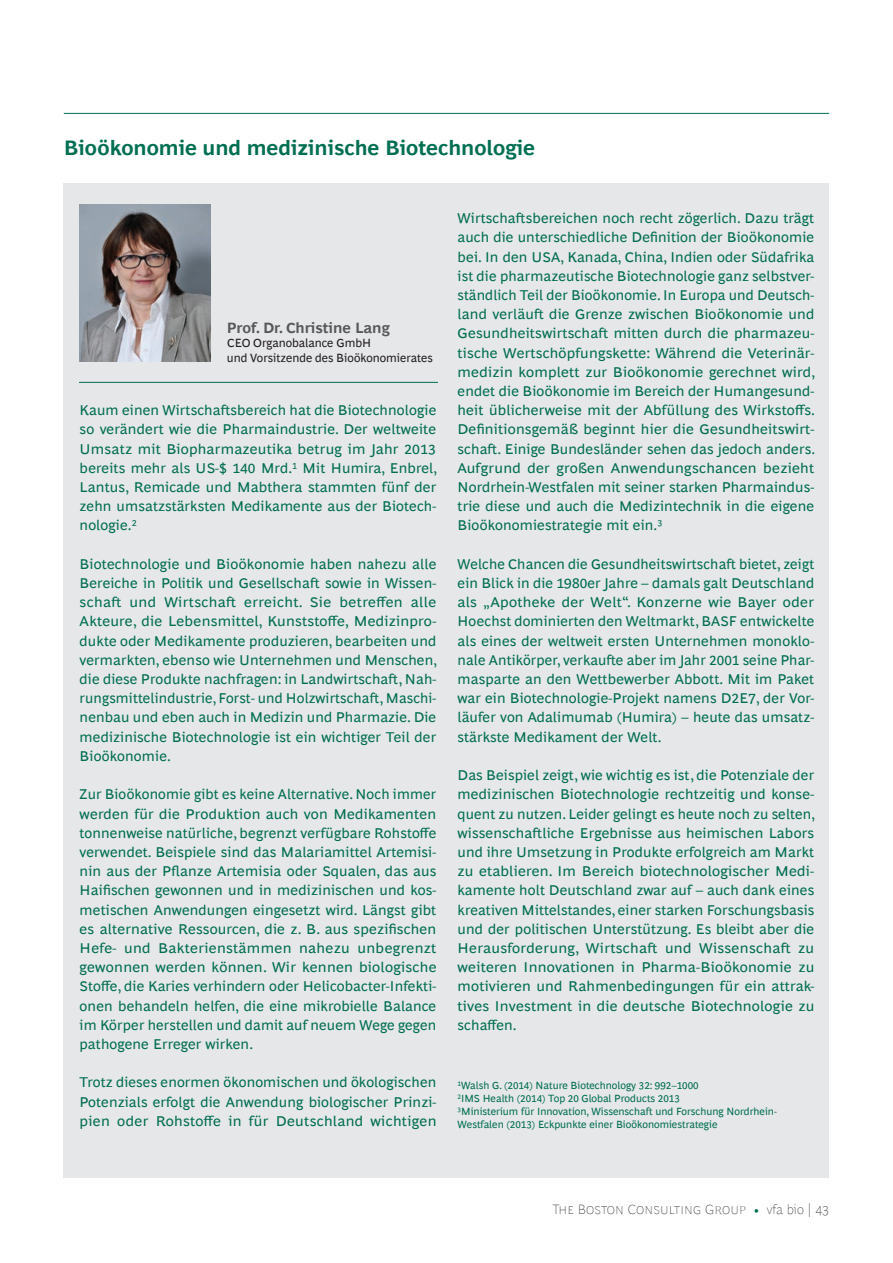
<style>
.page{position:relative;width:893px;height:1263px;background:#fff}
.page>*{position:absolute;margin:0;border:0;box-sizing:border-box;transform-origin:0 0}
.t1{font:700 21px "Henderson BCG Sans";color:#006e51}
.t2{font:700 15px "Henderson BCG Sans";color:#57585a}
.t3{font:14.25px/19.2px "Henderson BCG Sans";letter-spacing:.01em;color:#006e51;text-align:justify}
.t4{font:14.25px/19.2px "Henderson BCG Sans";letter-spacing:.01em;color:#006e51;text-align:justify;scale:1.04 1}
.t5{font:100 13.5px "Henderson BCG Sans";letter-spacing:.01em;color:#231f20}
.t6{font:12px/14.4px "Henderson BCG Sans";color:#231f20}
.t7{font:10.5px/12.8px "Henderson BCG Sans";color:#006e51}
.s1{font-weight:300;font-size:12px;color:#006e51}
</style>
<div class="page">
<div style="left:64px;top:183px;width:765px;height:995px;background:#e6e7e9"></div>
<img style="left:79px;top:204px;width:131px;height:158px">
<hr style="left:79px;top:382px;width:359px;height:1px;background:#006e51">
<hr style="left:64px;top:113px;width:765px;height:1px;background:#006e51">
<h1 class="t1" style="left:64px;top:133px;width:473px">Bioökonomie und medizinische Biotechnologie</h1>
<p class="t2" style="left:227px;top:317px;width:165px">Prof. Dr. Christine Lang</p>
<p class="t6" style="left:227px;top:335px;width:207px">CEO Organobalance GmbH<br>und Vorsitzende des Bioökonomierates</p>
<p class="t3" style="left:80px;top:400px;width:359px">Kaum einen Wirtschaftsbereich hat die Biotechnologie so verändert wie die Pharmaindustrie. Der weltweite Umsatz mit Biopharmazeutika betrug im Jahr 2013 bereits mehr als US-$ 140 Mrd.<sup>1</sup> Mit Humira, Enbrel, Lantus, Remicade und Mabthera stammten fünf der zehn umsatzstärksten Medikamente aus der Biotech&shy;nologie.<sup>2</sup></p>
<p class="t4" style="left:80px;top:553px;width:345px">Biotechnologie und Bioökonomie haben nahezu alle Bereiche in Politik und Gesellschaft sowie in Wissen&shy;schaft und Wirtschaft erreicht. Sie betreffen alle Akteure, die Lebensmittel, Kunststoffe, Medizinpro&shy;dukte oder Medikamente produzieren, bearbeiten und vermarkten, ebenso wie Unternehmen und Menschen, die diese Produkte nachfragen: in Landwirtschaft, Nah&shy;rungsmittelindustrie, Forst- und Holzwirtschaft, Maschi&shy;nenbau und eben auch in Medizin und Pharmazie. Die medizinische Biotechnologie ist ein wichtiger Teil der Bioökonomie.</p>
<p class="t3" style="left:80px;top:784px;width:358px">Zur Bioökonomie gibt es keine Alternative. Noch immer werden für die Produktion auch von Medikamenten tonnenweise natürliche, begrenzt verfügbare Rohstoffe verwendet. Beispiele sind das Malariamittel Artemisi&shy;nin aus der Pflanze Artemisia oder Squalen, das aus Haifischen gewonnen und in medizinischen und kos&shy;metischen Anwendungen eingesetzt wird. Längst gibt es alternative Ressourcen, die z. B. aus spezifischen Hefe- und Bakterienstämmen nahezu unbegrenzt gewonnen werden können. Wir kennen biologische Stoffe, die Karies verhindern oder Helicobacter-Infekti&shy;onen behandeln helfen, die eine mikrobielle Balance im Körper herstellen und damit auf neuem Wege gegen pathogene Erreger wirken.</p>
<p class="t3" style="left:80px;top:1072px;width:358px">Trotz dieses enormen ökonomischen und ökologischen Potenzials erfolgt die Anwendung biologischer Prinzi&shy;pien oder Rohstoffe in für Deutschland wichtigen</p>
<p class="t3" style="left:458px;top:208px;width:359px">Wirtschaftsbereichen noch recht zögerlich. Dazu trägt auch die unterschiedliche Definition der Bioökonomie bei. In den USA, Kanada, China, Indien oder Südafrika ist die pharmazeutische Biotechnologie ganz selbstver&shy;ständlich Teil der Bioökonomie. In Europa und Deutsch&shy;land verläuft die Grenze zwischen Bioökonomie und Gesundheitswirtschaft mitten durch die pharmazeu&shy;tische Wertschöpfungskette: Während die Veterinär&shy;medizin komplett zur Bioökonomie gerechnet wird, endet die Bioökonomie im Bereich der Humangesund&shy;heit üblicherweise mit der Abfüllung des Wirkstoffs.<br>Definitionsgemäß beginnt hier die Gesundheitswirt&shy;schaft. Einige Bundesländer sehen das jedoch anders.<br>Aufgrund der großen Anwendungschancen bezieht Nordrhein-Westfalen mit seiner starken Pharmaindus&shy;trie diese und auch die Medizintechnik in die eigene Bioökonomiestrategie mit ein.<sup>3</sup></p>
<p class="t3" style="left:458px;top:553px;width:358px">Welche Chancen die Gesundheitswirtschaft bietet, zeigt ein Blick in die 1980er Jahre – damals galt Deutschland als „Apotheke der Welt“. Konzerne wie Bayer oder Hoechst dominierten den Weltmarkt, BASF entwickelte als eines der weltweit ersten Unternehmen monoklo&shy;nale Antikörper, verkaufte aber im Jahr 2001 seine Phar&shy;masparte an den Wettbewerber Abbott. Mit im Paket war ein Biotechnologie-Projekt namens D2E7, der Vor&shy;läufer von Adalimumab (Humira) – heute das umsatz&shy;stärkste Medikament der Welt.</p>
<p class="t3" style="left:458px;top:764px;width:359px">Das Beispiel zeigt, wie wichtig es ist, die Potenziale der medizinischen Biotechnologie rechtzeitig und konse&shy;quent zu nutzen. Leider gelingt es heute noch zu selten, wissenschaftliche Ergebnisse aus heimischen Labors und ihre Umsetzung in Produkte erfolgreich am Markt zu etablieren. Im Bereich biotechnologischer Medi&shy;kamente holt Deutschland zwar auf – auch dank eines kreativen Mittelstandes, einer starken Forschungsbasis und der politischen Unterstützung. Es bleibt aber die Herausforderung, Wirtschaft und Wissenschaft zu weiteren Innovationen in Pharma-Bioökonomie zu motivieren und Rahmenbedingungen für ein attrak&shy;tives Investment in die deutsche Biotechnologie zu schaffen.</p>
<p class="t7" style="left:458px;top:1078px;width:321px"><sup>1</sup>Walsh G. (2014) Nature Biotechnology 32: 992–1000<br><sup>2</sup>IMS Health (2014) Top 20 Global Products 2013<br><sup>3</sup>Ministerium für Innovation, Wissenschaft und Forschung Nordrhein-Westfalen (2013) Eckpunkte einer Bioökonomiestrategie</p>
<p class="t5" style="left:552px;top:1200px;width:278px">The Boston Consulting Group <span class="s1">•</span> vfa bio | 43</p>
</div>
